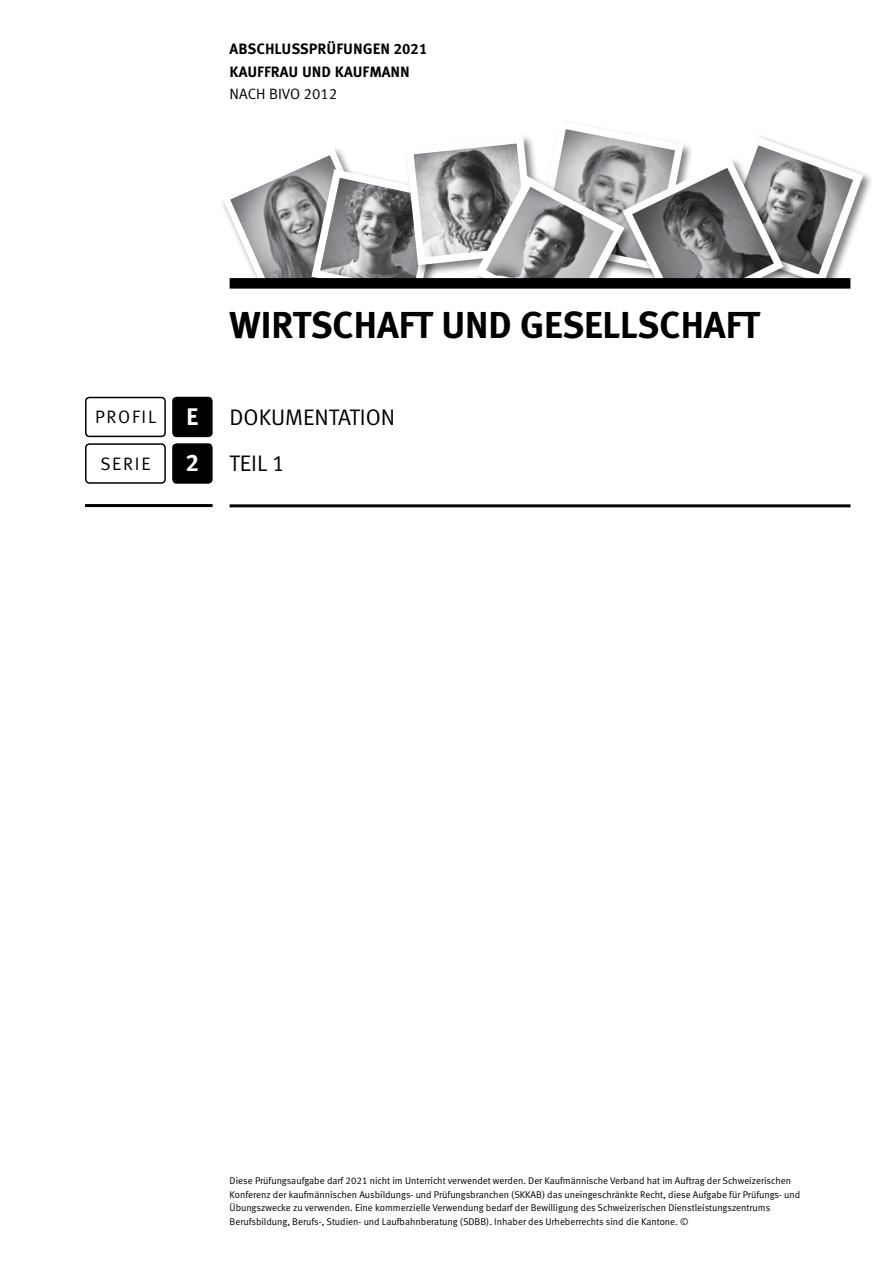
<style>
.page{position:relative;width:893px;height:1263px;background:#fff}
.page>*{position:absolute;margin:0;border:0;box-sizing:border-box;transform-origin:0 0}
.t1{font:37.5px "Meta Bold LF";color:#000}
.t2{font:24px "Meta Bold LF Caps";color:#fff}
.t3{font:22.5px "Meta Normal LF";color:#000}
.t4{font:18px "Meta Normal LF";letter-spacing:.1em;color:#000}
.t5{font:15px "Meta Bold LF Caps";color:#000}
.t6{font:15px "Meta Normal LF";color:#000}
.t7{font:9.75px/13.5px "Meta Normal LF";color:#000}
</style>
<div class="page">
<svg style="left:222px;top:122px;width:646px;height:161px"></svg>
<div style="left:172px;top:443px;width:41px;height:41px;background:#000;border-radius:4px"></div>
<div style="left:85px;top:443px;width:81px;height:41px;border:2px solid #000;border-radius:4px"></div>
<hr style="left:230px;top:504px;width:620px;height:3px;background:#000">
<hr style="left:85px;top:504px;width:128px;height:3px;background:#000">
<div style="left:230px;top:278px;width:620px;height:11px;background:#000"></div>
<div style="left:172px;top:397px;width:41px;height:40px;background:#000;border-radius:4px"></div>
<div style="left:85px;top:397px;width:81px;height:40px;border:2px solid #000;border-radius:4px"></div>
<p class="t5" style="left:230px;top:40px;width:199px">ABSCHLUSSPRÜFUNGEN 2021</p>
<p class="t5" style="left:230px;top:63px;width:182px">KAUFFRAU UND KAUFMANN</p>
<p class="t6" style="left:230px;top:85px;width:109px">NACH BIVO 2012</p>
<p class="t1" style="left:230px;top:303px;width:532px">WIRTSCHAFT UND GESELLSCHAFT</p>
<p class="t4" style="left:95px;top:406px;width:63px">PROFIL</p>
<p class="t2" style="left:186px;top:403px;width:14px">E</p>
<p class="t3" style="left:230px;top:404px;width:167px">DOKUMENTATION</p>
<p class="t4" style="left:100px;top:453px;width:52px">SERIE</p>
<p class="t2" style="left:186px;top:448px;width:15px">2</p>
<p class="t3" style="left:230px;top:450px;width:57px">TEIL 1</p>
<p class="t7" style="left:230px;top:1174px;width:572px">Diese Prüfungsaufgabe darf 2021 nicht im Unterricht verwendet werden. Der Kaufmännische Verband hat im Auftrag der Schweizerischen Konferenz der kaufmännischen Ausbildungs- und Prüfungsbranchen (SKKAB) das uneingeschränkte Recht, diese Aufgabe für Prüfungs- und Übungszwecke zu verwenden. Eine kommerzielle Verwendung bedarf der Bewilligung des Schweizerischen Dienstleistungszentrums Berufsbildung, Berufs-, Studien- und Laufbahnberatung (SDBB). Inhaber des Urheberrechts sind die Kantone. ©</p>
</div>
